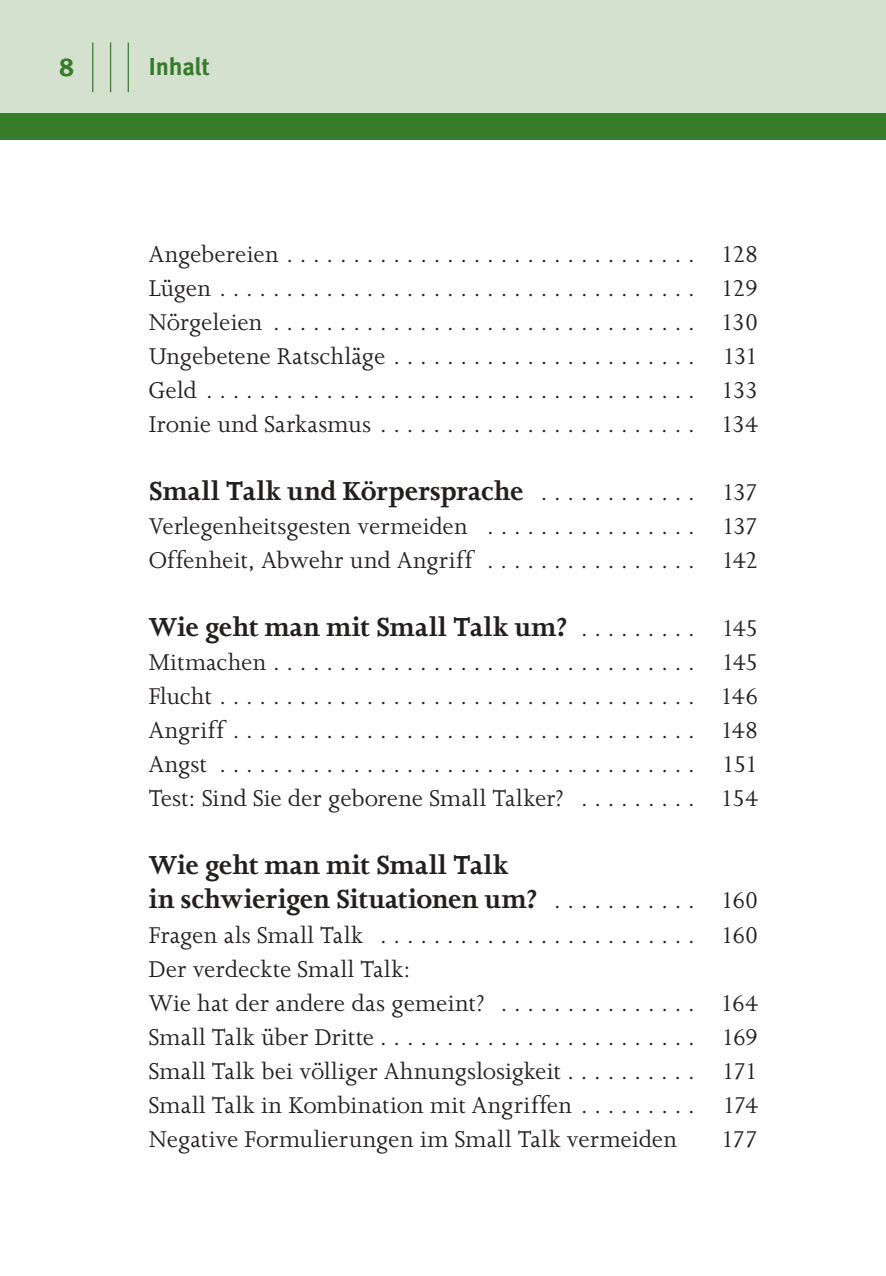
<style>
.page{position:relative;width:886px;height:1276px;background:#fff}
.page>*{position:absolute;margin:0;border:0;box-sizing:border-box;transform-origin:0 0}
.t1{font:700 30px/34px "Joanna MT Std";letter-spacing:.005em;color:#231f1f}
.t2{font:26.25px/34px "Joanna MT Std";color:#231f1f;text-align:justify}
.t3{font:700 26px "Meta Pro";color:#377c2b}
.t4{font:700 24.5px "Meta Pro";letter-spacing:-.005em;color:#377c2b}
.s1{font-weight:400;font-size:26.25px}
</style>
<div class="page">
<hr style="left:885px;top:235px;width:1px;height:326px;background:#d7e3d1">
<hr style="left:885px;top:127px;width:1px;height:115px;background:#bcd0b2">
<div style="left:0;top:0;width:886px;height:120px;background:#d4e1ce"></div>
<div style="left:0;top:113px;width:886px;height:27px;background:#377c2b"></div>
<hr style="left:92px;top:43px;width:1px;height:49px;background:#377c2b">
<hr style="left:110px;top:43px;width:1px;height:49px;background:#377c2b">
<hr style="left:128px;top:43px;width:1px;height:49px;background:#377c2b">
<p class="t3" style="left:59px;top:57px;width:17px">8</p>
<p class="t4" style="left:149px;top:58px;width:63px">Inhalt</p>
<p class="t2" style="left:149px;top:240px;width:611px">Angebereien . . . . . . . . . . . . . . . . . . . . . . . . . . . . . . . 128<br>Lügen . . . . . . . . . . . . . . . . . . . . . . . . . . . . . . . . . . . . 129<br>Nörgeleien . . . . . . . . . . . . . . . . . . . . . . . . . . . . . . . . 130<br>Ungebetene Ratschläge . . . . . . . . . . . . . . . . . . . . . . . 131<br>Geld . . . . . . . . . . . . . . . . . . . . . . . . . . . . . . . . . . . . . 133<br>Ironie und Sarkasmus . . . . . . . . . . . . . . . . . . . . . . . . 134</p>
<p class="t1" style="left:149px;top:477px;width:611px">Small Talk und Körpersprache <span class="s1">. . . . . . . . . . . . 137</span></p>
<p class="t2" style="left:149px;top:512px;width:611px">Verlegenheitsgesten vermeiden . . . . . . . . . . . . . . . . 137<br>Offenheit, Abwehr und Angriff . . . . . . . . . . . . . . . . 142</p>
<p class="t1" style="left:149px;top:613px;width:611px">Wie geht man mit Small Talk um? <span class="s1">. . . . . . . . . 145</span></p>
<p class="t2" style="left:149px;top:648px;width:611px">Mitmachen . . . . . . . . . . . . . . . . . . . . . . . . . . . . . . . . 145<br>Flucht . . . . . . . . . . . . . . . . . . . . . . . . . . . . . . . . . . . . 146<br>Angriff . . . . . . . . . . . . . . . . . . . . . . . . . . . . . . . . . . . 148<br>Angst . . . . . . . . . . . . . . . . . . . . . . . . . . . . . . . . . . . . 151<br>Test: Sind Sie der geborene Small Talker? . . . . . . . . . 154</p>
<p class="t1" style="left:149px;top:851px;width:611px">Wie geht man mit Small Talk<br>in schwierigen Situationen um? <span class="s1">. . . . . . . . . . . 160</span></p>
<p class="t2" style="left:149px;top:920px;width:611px;text-align:left">Fragen als Small Talk . . . . . . . . . . . . . . . . . . . . . . . . 160<br>Der verdeckte Small Talk:<br>Wie hat der andere das gemeint? . . . . . . . . . . . . . . . 164<br>Small Talk über Dritte . . . . . . . . . . . . . . . . . . . . . . . . 169<br>Small Talk bei völliger Ahnungslosigkeit . . . . . . . . . . 171<br>Small Talk in Kombination mit Angriffen . . . . . . . . . 174<br>Negative Formulierungen im Small Talk vermeiden</p>
<p class="t2" style="left:721px;top:1124px;width:39px">177</p>
</div>
